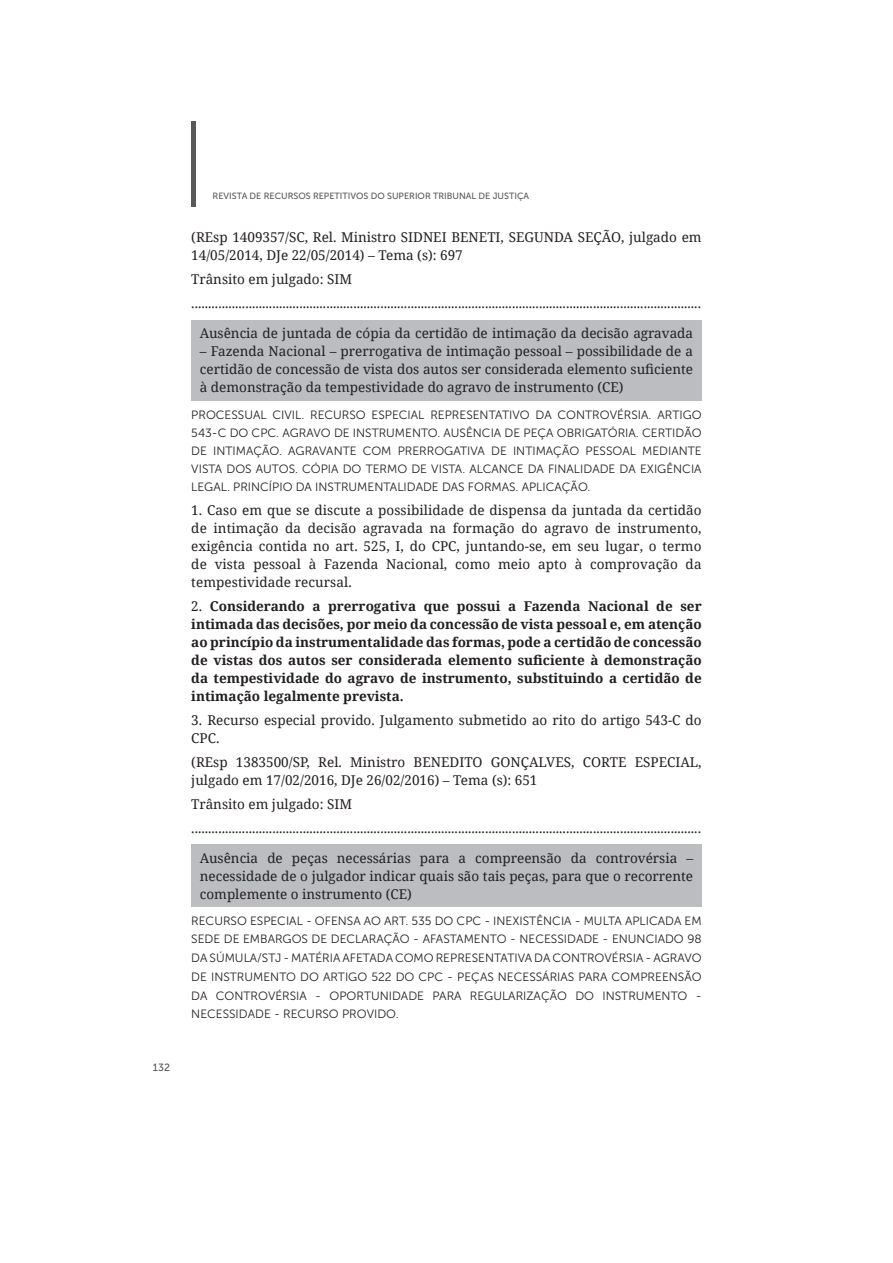
<style>
.page{position:relative;width:893px;height:1263px;background:#fff}
.page>*{position:absolute;margin:0;border:0;box-sizing:border-box;transform-origin:0 0}
.t1{font:13.5px/18px "Noto Serif";color:#231f20}
.t2{font:700 13.5px/18px "Noto Serif";color:#231f20;text-align:justify}
.t3{font:12px/18.6px "Museo Sans 300";color:#231f20;text-align:justify}
.t4{font:10.5px "Museo Sans 500";color:#58595b}
.t5{font:9px "Museo Sans 500";color:#58595b}
.s1{font-weight:400}
</style>
<div class="page">
<div style="left:191px;top:121px;width:5px;height:85px;background:#58595b"></div>
<div style="left:191px;top:320px;width:511px;height:81px;background:#bbbdc0"></div>
<div style="left:191px;top:845px;width:511px;height:62px;background:#bbbdc0"></div>
<p class="t4" style="left:153px;top:1064px;width:19px">132</p>
<p class="t5" style="left:213px;top:193px;width:318px">REVISTA DE RECURSOS REPETITIVOS DO SUPERIOR TRIBUNAL DE JUSTIÇA</p>
<p class="t1" style="left:191px;top:228px;width:512px">(REsp 1409357/SC, Rel. Ministro SIDNEI BENETI, SEGUNDA SEÇÃO, julgado em<br>14/05/2014, DJe 22/05/2014) – Tema (s): 697</p>
<p class="t1" style="left:191px;top:267px;width:511px;line-height:24px">Trânsito em julgado: SIM .......................................................................................................................................................</p>
<p class="t1" style="left:200px;top:324px;width:495px">Ausência de juntada de cópia da certidão de intimação da decisão agravada</p>
<p class="t1" style="left:200px;top:342px;width:495px;text-align:justify">– Fazenda Nacional – prerrogativa de intimação pessoal – possibilidade de a certidão de concessão de vista dos autos ser considerada elemento suficiente à demonstração da tempestividade do agravo de instrumento (CE)</p>
<p class="t3" style="left:191px;top:407px;width:512px;line-height:18px">PROCESSUAL CIVIL. RECURSO ESPECIAL REPRESENTATIVO DA CONTROVÉRSIA. ARTIGO 543-C DO CPC. AGRAVO DE INSTRUMENTO. AUSÊNCIA DE PEÇA OBRIGATÓRIA. CERTIDÃO DE INTIMAÇÃO. AGRAVANTE COM PRERROGATIVA DE INTIMAÇÃO PESSOAL MEDIANTE VISTA DOS AUTOS. CÓPIA DO TERMO DE VISTA. ALCANCE DA FINALIDADE DA EXIGÊNCIA LEGAL. PRINCÍPIO DA INSTRUMENTALIDADE DAS FORMAS. APLICAÇÃO.</p>
<p class="t1" style="left:191px;top:500px;width:512px;text-align:justify">1. Caso em que se discute a possibilidade de dispensa da juntada da certidão de intimação da decisão agravada na formação do agravo de instrumento, exigência contida no art. 525, I, do CPC, juntando-se, em seu lugar, o termo de vista pessoal à Fazenda Nacional, como meio apto à comprovação da tempestividade recursal.</p>
<p class="t2" style="left:191px;top:596px;width:512px"><span class="s1">2.</span> Considerando a prerrogativa que possui a Fazenda Nacional de ser intimada das decisões, por meio da concessão de vista pessoal e, em atenção ao princípio da instrumentalidade das formas, pode a certidão de concessão de vistas dos autos ser considerada elemento suficiente à demonstração da tempestividade do agravo de instrumento, substituindo a certidão de intimação legalmente prevista.</p>
<p class="t1" style="left:191px;top:710px;width:512px">3. Recurso especial provido. Julgamento submetido ao rito do artigo 543-C do<br>CPC.</p>
<p class="t1" style="left:191px;top:752px;width:512px">(REsp 1383500/SP, Rel. Ministro BENEDITO GONÇALVES, CORTE ESPECIAL, julgado em 17/02/2016, DJe 26/02/2016) – Tema (s): 651</p>
<p class="t1" style="left:191px;top:791px;width:511px;line-height:24px">Trânsito em julgado: SIM .......................................................................................................................................................</p>
<p class="t1" style="left:200px;top:849px;width:495px;text-align:justify">Ausência de peças necessárias para a compreensão da controvérsia – necessidade de o julgador indicar quais são tais peças, para que o recorrente complemente o instrumento (CE)</p>
<p class="t3" style="left:191px;top:913px;width:512px">RECURSO ESPECIAL - OFENSA AO ART. 535 DO CPC - INEXISTÊNCIA - MULTA APLICADA EM SEDE DE EMBARGOS DE DECLARAÇÃO - AFASTAMENTO - NECESSIDADE - ENUNCIADO 98<br>DA SÚMULA/STJ - MATÉRIA AFETADA COMO REPRESENTATIVA DA CONTROVÉRSIA - AGRAVO DE INSTRUMENTO DO ARTIGO 522 DO CPC - PEÇAS NECESSÁRIAS PARA COMPREENSÃO DA CONTROVÉRSIA - OPORTUNIDADE PARA REGULARIZAÇÃO DO INSTRUMENTO - NECESSIDADE - RECURSO PROVIDO.</p>
</div>
